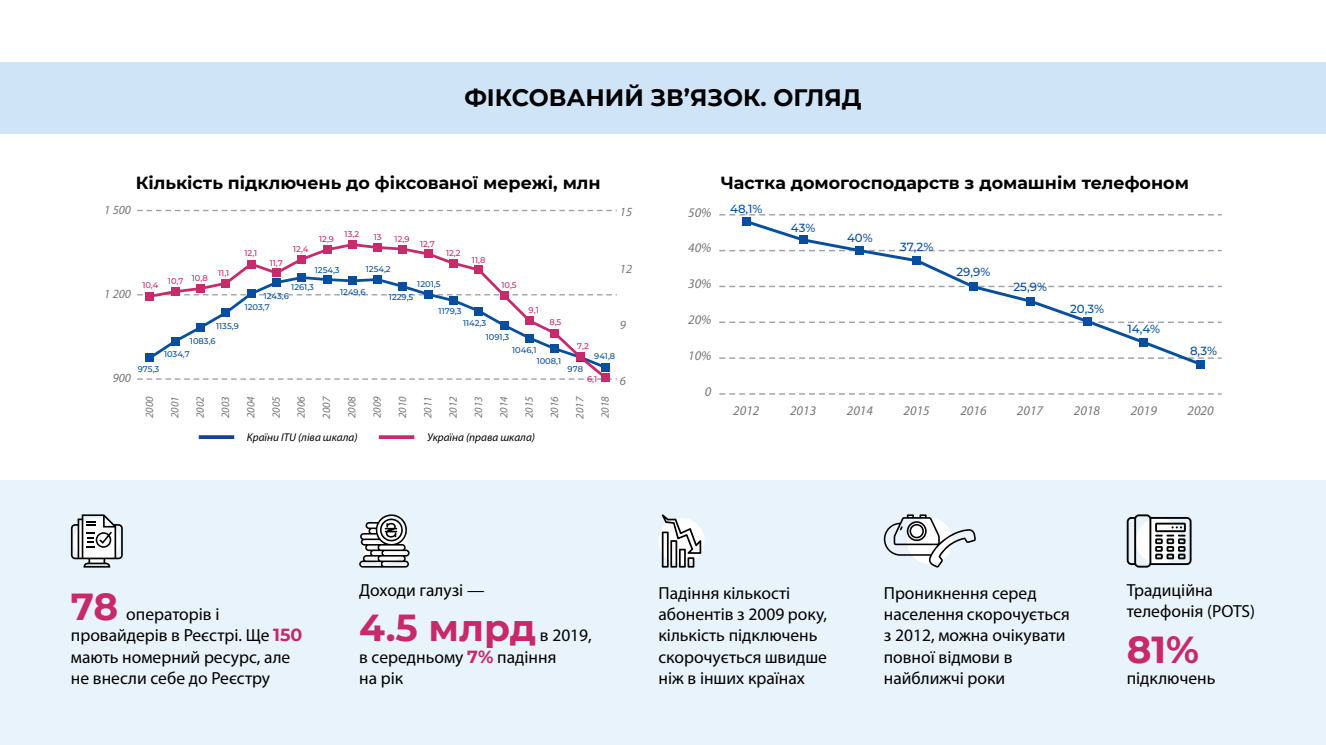
<style>
.page{position:relative;width:1326px;height:745px;background:#fff}
.page>*{position:absolute;margin:0;border:0;box-sizing:border-box;transform-origin:0 0}
.t1{font:700 37.5px "Montserrat";color:#c7296b}
.t2{font:700 23.75px "Montserrat";color:#000}
.t3{font:17.5px/21px "Myriad Pro";color:#000}
.t4{font:700 17.5px "Montserrat";color:#000}
.t5{font:italic 13.25px "Myriad Pro";color:#777}
.t6{font:italic 12.5px "Myriad Pro";color:#777}
.t7{font:500 11.75px "Montserrat";color:#074f9e}
.t8{font:italic 11.25px "Myriad Pro";color:#000}
.t9{font:italic 11.12px "Myriad Pro";color:#777}
.t10{font:500 8.38px/13.5px "Montserrat";color:#074f9e}
.t11{font:500 8.38px "Montserrat";color:#c82b6b}
.s1{font-family:"Montserrat";font-weight:700;font-size:37.5px;color:#c7296b}
.s2{font-family:"Montserrat";font-weight:700;color:#c7296b}
.s3{font-family:"Myriad Pro";font-weight:400;font-size:17.5px;color:#000}
</style>
<div class="page">
<div style="left:0;top:480px;width:1325px;height:264px;background:#e8f3fb"></div>
<div style="left:0;top:62px;width:1325px;height:72px;background:#cfe5f7"></div>
<svg style="left:719px;top:393px;width:502px;height:1px"></svg>
<svg style="left:719px;top:357px;width:502px;height:1px"></svg>
<svg style="left:719px;top:321px;width:502px;height:2px"></svg>
<svg style="left:719px;top:285px;width:502px;height:2px"></svg>
<svg style="left:719px;top:250px;width:502px;height:1px"></svg>
<svg style="left:719px;top:214px;width:502px;height:1px"></svg>
<svg style="left:742px;top:218px;width:462px;height:146px"></svg>
<div style="left:741px;top:217px;width:9px;height:9px;background:#074f9e"></div>
<div style="left:798px;top:235px;width:9px;height:9px;background:#074f9e"></div>
<div style="left:855px;top:246px;width:9px;height:9px;background:#074f9e"></div>
<div style="left:912px;top:256px;width:9px;height:9px;background:#074f9e"></div>
<div style="left:968px;top:282px;width:9px;height:9px;background:#074f9e"></div>
<div style="left:1025px;top:296px;width:9px;height:9px;background:#074f9e"></div>
<div style="left:1082px;top:316px;width:9px;height:9px;background:#074f9e"></div>
<div style="left:1139px;top:338px;width:9px;height:8px;background:#074f9e"></div>
<div style="left:1195px;top:359px;width:9px;height:9px;background:#074f9e"></div>
<svg style="left:137px;top:378px;width:480px;height:1px"></svg>
<svg style="left:137px;top:294px;width:480px;height:1px"></svg>
<svg style="left:137px;top:210px;width:480px;height:1px"></svg>
<div style="left:146px;top:353px;width:8px;height:9px;background:#074f9e"></div>
<svg style="left:147px;top:241px;width:462px;height:139px"></svg>
<div style="left:146px;top:292px;width:8px;height:8px;background:#c82b6b"></div>
<div style="left:171px;top:287px;width:8px;height:8px;background:#c82b6b"></div>
<div style="left:196px;top:284px;width:9px;height:8px;background:#c82b6b"></div>
<div style="left:222px;top:279px;width:8px;height:8px;background:#c82b6b"></div>
<div style="left:247px;top:260px;width:8px;height:8px;background:#c82b6b"></div>
<div style="left:272px;top:268px;width:8px;height:9px;background:#c82b6b"></div>
<div style="left:297px;top:255px;width:9px;height:8px;background:#c82b6b"></div>
<div style="left:323px;top:245px;width:8px;height:9px;background:#c82b6b"></div>
<div style="left:348px;top:240px;width:8px;height:9px;background:#c82b6b"></div>
<div style="left:373px;top:243px;width:9px;height:8px;background:#c82b6b"></div>
<div style="left:399px;top:245px;width:8px;height:8px;background:#c82b6b"></div>
<div style="left:424px;top:249px;width:8px;height:9px;background:#c82b6b"></div>
<div style="left:449px;top:259px;width:8px;height:8px;background:#c82b6b"></div>
<div style="left:474px;top:265px;width:9px;height:9px;background:#c82b6b"></div>
<div style="left:500px;top:291px;width:8px;height:8px;background:#c82b6b"></div>
<div style="left:525px;top:316px;width:8px;height:9px;background:#c82b6b"></div>
<div style="left:550px;top:329px;width:9px;height:8px;background:#c82b6b"></div>
<div style="left:576px;top:352px;width:8px;height:9px;background:#c82b6b"></div>
<div style="left:601px;top:373px;width:8px;height:8px;background:#c82b6b"></div>
<hr style="left:199px;top:435px;width:35px;height:3px;background:#164194">
<hr style="left:379px;top:435px;width:35px;height:3px;background:#c7296b">
<svg style="left:71px;top:514px;width:52px;height:53px"></svg>
<svg style="left:359px;top:514px;width:50px;height:53px"></svg>
<svg style="left:658px;top:517px;width:46px;height:46px"></svg>
<svg style="left:661px;top:514px;width:40px;height:53px"></svg>
<svg style="left:883px;top:514px;width:92px;height:53px"></svg>
<svg style="left:1126px;top:514px;width:65px;height:53px"></svg>
<h2 class="t2" style="left:464px;top:81px;width:398px">ФІКСОВАНИЙ ЗВ’ЯЗОК. ОГЛЯД</h2>
<p class="t4" style="left:136px;top:170px;width:466px">Кількість підключень до фіксованої мережі, млн</p>
<p class="t6" style="left:104px;top:201px;width:28px">1 500</p>
<p class="t6" style="left:104px;top:286px;width:28px">1 200</p>
<p class="t11" style="left:142px;top:279px;width:18px">10,4</p>
<p class="t11" style="left:168px;top:273px;width:41px">10,7 10,8</p>
<p class="t11" style="left:218px;top:267px;width:13px">11,1</p>
<p class="t11" style="left:244px;top:247px;width:14px">12,1</p>
<p class="t11" style="left:293px;top:243px;width:17px">12,4</p>
<p class="t11" style="left:319px;top:233px;width:16px">12,9</p>
<p class="t11" style="left:344px;top:228px;width:16px">13,2</p>
<p class="t11" style="left:374px;top:231px;width:9px">13</p>
<p class="t11" style="left:394px;top:233px;width:16px">12,9</p>
<p class="t11" style="left:420px;top:237px;width:16px">12,7</p>
<p class="t11" style="left:446px;top:247px;width:16px">12,2</p>
<p class="t11" style="left:270px;top:256px;width:15px">11,7</p>
<p class="t10" style="left:366px;top:262px;width:26px">1254,2</p>
<p class="t10" style="left:389px;top:289px;width:26px">1229,5</p>
<p class="t10" style="left:315px;top:263px;width:26px">1254,3</p>
<p class="t10" style="left:417px;top:277px;width:25px">1201,5</p>
<p class="t10" style="left:438px;top:304px;width:24px">1179,3</p>
<p class="t10" style="left:291px;top:280px;width:24px">1261,3</p>
<p class="t10" style="left:340px;top:284px;width:27px">1249,6</p>
<p class="t10" style="left:264px;top:288px;width:27px">1243,6</p>
<p class="t10" style="left:245px;top:299px;width:27px">1203,7</p>
<p class="t11" style="left:472px;top:254px;width:15px">11,8</p>
<p class="t11" style="left:501px;top:279px;width:17px">10,5</p>
<p class="t11" style="left:528px;top:304px;width:12px">9,1</p>
<p class="t6" style="left:620px;top:204px;width:14px">15</p>
<p class="t6" style="left:620px;top:260px;width:14px">12</p>
<p class="t10" style="left:216px;top:319px;width:24px">1135,9</p>
<p class="t10" style="left:190px;top:333px;width:27px">1083,6</p>
<p class="t10" style="left:164px;top:347px;width:27px">1034,7</p>
<p class="t10" style="left:138px;top:362px;width:23px">975,3</p>
<p class="t6" style="left:113px;top:370px;width:20px">900</p>
<p class="t10" style="left:486px;top:316px;width:25px;text-indent:-23px">1142,3<br>1091,3</p>
<p class="t11" style="left:549px;top:316px;width:14px">8,5</p>
<p class="t6" style="left:620px;top:317px;width:8px">9</p>
<p class="t11" style="left:577px;top:340px;width:13px">7,2</p>
<p class="t11" style="left:587px;top:372px;width:12px">6,1</p>
<p class="t10" style="left:512px;top:342px;width:26px">1046,1</p>
<p class="t10" style="left:594px;top:349px;width:23px">941,8</p>
<p class="t10" style="left:536px;top:354px;width:26px">1008,1</p>
<p class="t10" style="left:567px;top:361px;width:17px">978</p>
<p class="t6" style="left:620px;top:373px;width:8px">6</p>
<p class="t9" style="left:142px;top:418px;width:23px;rotate:-90deg">2000</p>
<p class="t9" style="left:168px;top:418px;width:23px;rotate:-90deg">2001</p>
<p class="t9" style="left:193px;top:418px;width:23px;rotate:-90deg">2002</p>
<p class="t9" style="left:218px;top:418px;width:23px;rotate:-90deg">2003</p>
<p class="t9" style="left:244px;top:418px;width:23px;rotate:-90deg">2004</p>
<p class="t9" style="left:269px;top:418px;width:23px;rotate:-90deg">2005</p>
<p class="t9" style="left:294px;top:418px;width:23px;rotate:-90deg">2006</p>
<p class="t9" style="left:320px;top:418px;width:24px;rotate:-90deg">2007</p>
<p class="t9" style="left:345px;top:418px;width:23px;rotate:-90deg">2008</p>
<p class="t9" style="left:370px;top:418px;width:23px;rotate:-90deg">2009</p>
<p class="t9" style="left:395px;top:418px;width:23px;rotate:-90deg">2010</p>
<p class="t9" style="left:421px;top:418px;width:23px;rotate:-90deg">2011</p>
<p class="t9" style="left:446px;top:418px;width:23px;rotate:-90deg">2012</p>
<p class="t9" style="left:471px;top:418px;width:23px;rotate:-90deg">2013</p>
<p class="t9" style="left:497px;top:418px;width:23px;rotate:-90deg">2014</p>
<p class="t9" style="left:522px;top:418px;width:23px;rotate:-90deg">2015</p>
<p class="t9" style="left:547px;top:418px;width:23px;rotate:-90deg">2016</p>
<p class="t9" style="left:572px;top:418px;width:24px;rotate:-90deg">2017</p>
<p class="t9" style="left:598px;top:418px;width:23px;rotate:-90deg">2018</p>
<p class="t8" style="left:247px;top:430px;width:112px">Країни ITU (ліва шкала)</p>
<p class="t8" style="left:427px;top:430px;width:110px">Україна (права шкала)</p>
<p class="t4" style="left:720px;top:170px;width:469px">Частка домогосподарств з домашнім телефоном</p>
<p class="t5" style="left:688px;top:204px;width:25px">50%</p>
<p class="t7" style="left:730px;top:201px;width:34px">48,1%</p>
<p class="t5" style="left:688px;top:240px;width:25px">40%</p>
<p class="t5" style="left:688px;top:275px;width:25px">30%</p>
<p class="t5" style="left:688px;top:311px;width:25px">20%</p>
<p class="t5" style="left:688px;top:347px;width:25px">10%</p>
<p class="t5" style="left:705px;top:383px;width:8px">0</p>
<p class="t7" style="left:790px;top:219px;width:26px">43%</p>
<p class="t7" style="left:847px;top:229px;width:27px">40%</p>
<p class="t7" style="left:900px;top:238px;width:35px">37,2%</p>
<p class="t7" style="left:956px;top:263px;width:35px">29,9%</p>
<p class="t7" style="left:1013px;top:279px;width:35px">25,9%</p>
<p class="t7" style="left:1069px;top:300px;width:35px">20,3%</p>
<p class="t7" style="left:1127px;top:320px;width:34px">14,4%</p>
<p class="t7" style="left:1189px;top:342px;width:28px">8,3%</p>
<p class="t5" style="left:733px;top:402px;width:28px">2012</p>
<p class="t5" style="left:790px;top:402px;width:28px">2013</p>
<p class="t5" style="left:846px;top:402px;width:28px">2014</p>
<p class="t5" style="left:903px;top:402px;width:28px">2015</p>
<p class="t5" style="left:960px;top:402px;width:28px">2016</p>
<p class="t5" style="left:1016px;top:402px;width:28px">2017</p>
<p class="t5" style="left:1073px;top:402px;width:28px">2018</p>
<p class="t5" style="left:1130px;top:402px;width:28px">2019</p>
<p class="t5" style="left:1187px;top:402px;width:28px">2020</p>
<p class="t3" style="left:71px;top:603px;width:233px"><span class="s1">78</span> операторів і провайдерів в Реєстрі. Ще <span class="s2">150 </span>мають номерний ресурс, але не внесли себе до Реєстру</p>
<p class="t3" style="left:359px;top:579px;width:127px">Доходи галузі —</p>
<h1 class="t1" style="left:359px;top:600px;width:234px">4.5 млрд <span class="s3">в 2019,</span></h1>
<p class="t3" style="left:359px;top:645px;width:199px">в середньому <span class="s2">7%</span> падіння на рік</p>
<p class="t3" style="left:658px;top:582px;width:170px">Падіння кількості абонентів з 2009 року, кількість підключень скорочується швидше ніж в інших країнах</p>
<p class="t3" style="left:883px;top:582px;width:188px">Проникнення серед населення скорочується з 2012, можна очікувати повної відмови в найближчі роки</p>
<p class="t3" style="left:1126px;top:579px;width:130px">Традиційна телефонія (POTS)</p>
<h1 class="t1" style="left:1126px;top:621px;width:74px">81%</h1>
<p class="t3" style="left:1126px;top:666px;width:90px">підключень</p>
</div>
